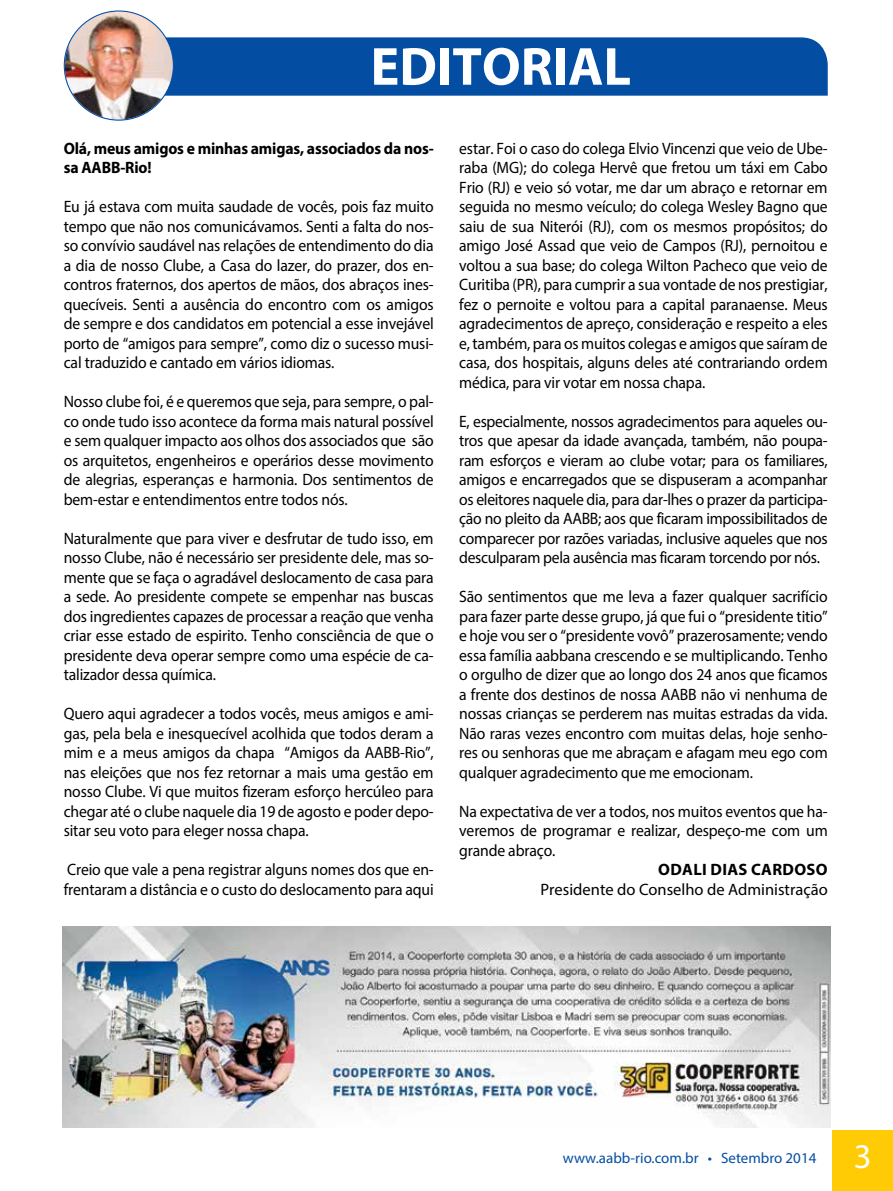
<style>
.page{position:relative;width:893px;height:1191px;background:#fff}
.page>*{position:absolute;margin:0;border:0;box-sizing:border-box;transform-origin:0 0}
.t1{font:700 54px "Myriad Pro";color:#fff}
.t2{font:34.8px "Myriad Pro";color:#fff}
.t3{font:16.5px/19.5px "Myriad Pro";letter-spacing:-.01em;color:#000;text-align:justify;scale:.95 1}
.t4{font:700 16.5px/19.5px "Myriad Pro";letter-spacing:-.01em;color:#000;scale:.95 1}
.t5{font:16.5px "Myriad Pro";letter-spacing:-.01em;color:#000}
.t6{font:700 16.5px "Myriad Pro";letter-spacing:-.01em;color:#000}
.t7{font:15px "Myriad Pro";color:#034ea2}
</style>
<div class="page">
<div style="left:832px;top:1130px;width:61px;height:61px;background:#ffcb05"></div>
<div style="left:164px;top:37px;width:664px;height:59px;background:#034ea2"></div>
<img style="left:65px;top:12px;width:108px;height:108px;border-radius:54px">
<img style="left:62px;top:926px;width:769px;height:201px">
<h1 class="t1" style="left:371px;top:31px;width:262px">EDITORIAL</h1>
<p class="t4" style="left:64px;top:138px;width:391px">Olá, meus amigos e minhas amigas, associados da nos&shy;sa AABB-Rio!</p>
<p class="t3" style="left:64px;top:196px;width:391px">Eu já estava com muita saudade de vocês, pois faz muito tempo que não nos comunicávamos. Senti a falta do nos&shy;so convívio saudável nas relações de entendimento do dia a dia de nosso Clube, a Casa do lazer, do prazer, dos en&shy;contros fraternos, dos apertos de mãos, dos abraços ines&shy;quecíveis. Senti a ausência do encontro com os amigos de sempre e dos candidatos em potencial a esse invejável porto de “amigos para sempre”, como diz o sucesso musi&shy;cal traduzido e cantado em vários idiomas.</p>
<p class="t3" style="left:64px;top:391px;width:391px">Nosso clube foi, é e queremos que seja, para sempre, o pal&shy;co onde tudo isso acontece da forma mais natural possível e sem qualquer impacto aos olhos dos associados que são os arquitetos, engenheiros e operários desse movimento de alegrias, esperanças e harmonia. Dos sentimentos de bem-estar e entendimentos entre todos nós.</p>
<p class="t3" style="left:64px;top:528px;width:391px">Naturalmente que para viver e desfrutar de tudo isso, em nosso Clube, não é necessário ser presidente dele, mas so&shy;mente que se faça o agradável deslocamento de casa para a sede. Ao presidente compete se empenhar nas buscas dos ingredientes capazes de processar a reação que venha criar esse estado de espirito. Tenho consciência de que o presidente deva operar sempre como uma espécie de ca&shy;talizador dessa química.</p>
<p class="t3" style="left:64px;top:703px;width:391px">Quero aqui agradecer a todos vocês, meus amigos e ami&shy;gas, pela bela e inesquecível acolhida que todos deram a mim e a meus amigos da chapa “Amigos da AABB-Rio”, nas eleições que nos fez retornar a mais uma gestão em nosso Clube. Vi que muitos fizeram esforço hercúleo para chegar até o clube naquele dia 19 de agosto e poder depo&shy;sitar seu voto para eleger nossa chapa.</p>
<p class="t3" style="left:64px;top:859px;width:391px">Creio que vale a pena registrar alguns nomes dos que en&shy;frentaram a distância e o custo do deslocamento para aqui</p>
<p class="t3" style="left:459px;top:138px;width:389px">estar. Foi o caso do colega Elvio Vincenzi que veio de Ube&shy;raba (MG); do colega Hervê que fretou um táxi em Cabo Frio (RJ) e veio só votar, me dar um abraço e retornar em seguida no mesmo veículo; do colega Wesley Bagno que saiu de sua Niterói (RJ), com os mesmos propósitos; do amigo José Assad que veio de Campos (RJ), pernoitou e voltou a sua base; do colega Wilton Pacheco que veio de Curitiba (PR), para cumprir a sua vontade de nos prestigiar, fez o pernoite e voltou para a capital paranaense. Meus agradecimentos de apreço, consideração e respeito a eles e, também, para os muitos colegas e amigos que saíram de casa, dos hospitais, alguns deles até contrariando ordem médica, para vir votar em nossa chapa.</p>
<p class="t3" style="left:459px;top:411px;width:389px">E, especialmente, nossos agradecimentos para aqueles ou&shy;tros que apesar da idade avançada, também, não poupa&shy;ram esforços e vieram ao clube votar; para os familiares, amigos e encarregados que se dispuseram a acompanhar os eleitores naquele dia, para dar-lhes o prazer da participa&shy;ção no pleito da AABB; aos que ficaram impossibilitados de comparecer por razões variadas, inclusive aqueles que nos desculparam pela ausência mas ficaram torcendo por nós.</p>
<p class="t3" style="left:459px;top:586px;width:389px">São sentimentos que me leva a fazer qualquer sacrifício para fazer parte desse grupo, já que fui o “presidente titio” e hoje vou ser o “presidente vovô” prazerosamente; vendo essa família aabbana crescendo e se multiplicando. Tenho o orgulho de dizer que ao longo dos 24 anos que ficamos a frente dos destinos de nossa AABB não vi nenhuma de nossas crianças se perderem nas muitas estradas da vida.<br>Não raras vezes encontro com muitas delas, hoje senho&shy;res ou senhoras que me abraçam e afagam meu ego com qualquer agradecimento que me emocionam.</p>
<p class="t3" style="left:459px;top:801px;width:389px">Na expectativa de ver a todos, nos muitos eventos que ha&shy;veremos de programar e realizar, despeço-me com um grande abraço.</p>
<p class="t6" style="left:658px;top:859px;width:22px">Odali</p>
<p class="t6" style="left:711px;top:859px;width:63px">Dias Cardo</p>
<p class="t6" style="left:806px;top:859px;width:20px">so</p>
<p class="t5" style="left:540px;top:879px;width:289px">Presidente do Conselho de Administração</p>
<p class="t7" style="left:563px;top:1148px;width:255px">www.aabb-rio.com.br • Setembro 2014</p>
<h2 class="t2" style="left:854px;top:1134px;width:19px">3</h2>
</div>
